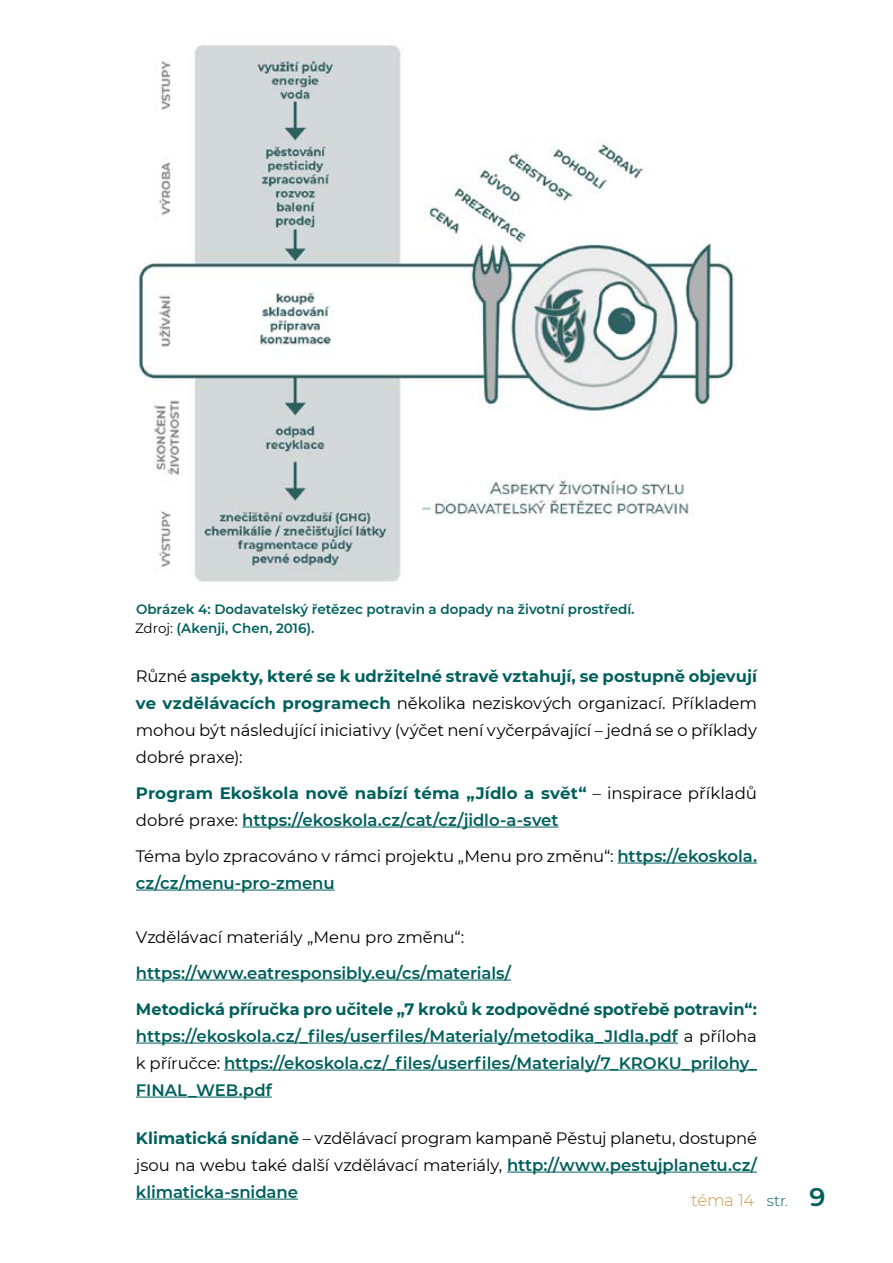
<style>
.page{position:relative;width:893px;height:1263px;background:#fff}
.page>*{position:absolute;margin:0;border:0;box-sizing:border-box;transform-origin:0 0}
.t1{font:16.5px/27px "Montserrat";letter-spacing:-.01em;color:#000;text-align:justify}
.t2{font:600 16.5px/27px "Montserrat";letter-spacing:-.005em;color:#00605c;text-align:justify}
.t3{font:700 16.5px/27px "Montserrat";letter-spacing:.005em;color:#00605c}
.t4{font:300 16.5px "Montserrat";letter-spacing:-.02em;color:#d39745}
.t5{font:600 13.5px "Montserrat";color:#00605c}
.s1{font-weight:400;color:#000}
.s2{font-weight:700;color:#00605c}
.s3{font-weight:600}
.s4{font-weight:600;color:#00605c}
.s5{font-weight:700}
.s6{font-size:15px;color:#00605c}
.s7{font-weight:600;font-size:25.5px;color:#00605c}
</style>
<div class="page">
<hr style="left:242px;top:827px;width:317px;height:1px;background:#00605c">
<hr style="left:617px;top:863px;width:140px;height:1px;background:#00605c">
<hr style="left:136px;top:890px;width:199px;height:1px;background:#00605c">
<hr style="left:136px;top:980px;width:375px;height:1px;background:#00605c">
<hr style="left:136px;top:1043px;width:542px;height:1px;background:#00605c">
<hr style="left:224px;top:1070px;width:533px;height:1px;background:#00605c">
<hr style="left:136px;top:1097px;width:136px;height:1px;background:#00605c">
<hr style="left:507px;top:1172px;width:250px;height:1px;background:#00605c">
<hr style="left:136px;top:1199px;width:162px;height:1px;background:#00605c">
<img style="left:135px;top:45px;width:599px;height:537px">
<p class="t5" style="left:136px;top:599px;width:500px">Obrázek 4: Dodavatelský řetězec potravin a dopady na životní prostředí.</p>
<p class="t5" style="left:135px;top:619px;width:181px"><span class="s1">Zdroj:</span> (Akenji, Chen, 2016).</p>
<p class="t1" style="left:136px;top:662px;width:623px">Různé <span class="s2">aspekty, které se k udržitelné stravě vztahují, se postupně objevují ve vzdělávacích programech</span> několika neziskových organizací. Příkladem mohou být následující iniciativy (výčet není vyčerpávající – jedná se o příklady dobré praxe):</p>
<p class="t3" style="left:136px;top:779px;width:623px">Program Ekoškola nově nabízí téma „Jídlo a svět“ <span class="s1">– inspirace příkladů dobré praxe:</span> <span class="s3">https://ekoskola.cz/cat/cz/jidlo-a-svet</span></p>
<p class="t1" style="left:136px;top:842px;width:623px">Téma bylo zpracováno v rámci projektu „Menu pro změnu“: <span class="s4">https://ekoskola. cz/cz/menu-pro-zmenu</span></p>
<p class="t1" style="left:136px;top:923px;width:330px">Vzdělávací materiály „Menu pro změnu“:</p>
<p class="t2" style="left:136px;top:959px;width:377px">https://www.eatresponsibly.eu/cs/materials/</p>
<p class="t2" style="left:136px;top:995px;width:623px"><span class="s5">Metodická příručka pro učitele „7 kroků k zodpovědné spotřebě potravin“: </span>https://ekoskola.cz/_files/userfiles/Materialy/metodika_JIdla.pdf <span class="s1">a příloha k příručce:</span> https://ekoskola.cz/_files/userfiles/Materialy/7_KROKU_prilohy_ FINAL_WEB.pdf</p>
<p class="t1" style="left:136px;top:1124px;width:622px"><span class="s2">Klimatická snídaně</span> – vzdělávací program kampaně Pěstuj planetu, dostupné jsou na webu také další vzdělávací materiály, <span class="s4">http://www.pestujplanetu.cz/ klimaticka-snidane</span></p>
<p class="t4" style="left:691px;top:1189px;width:136px">téma 14 <span class="s6">str.</span> <span class="s7">9</span></p>
</div>
